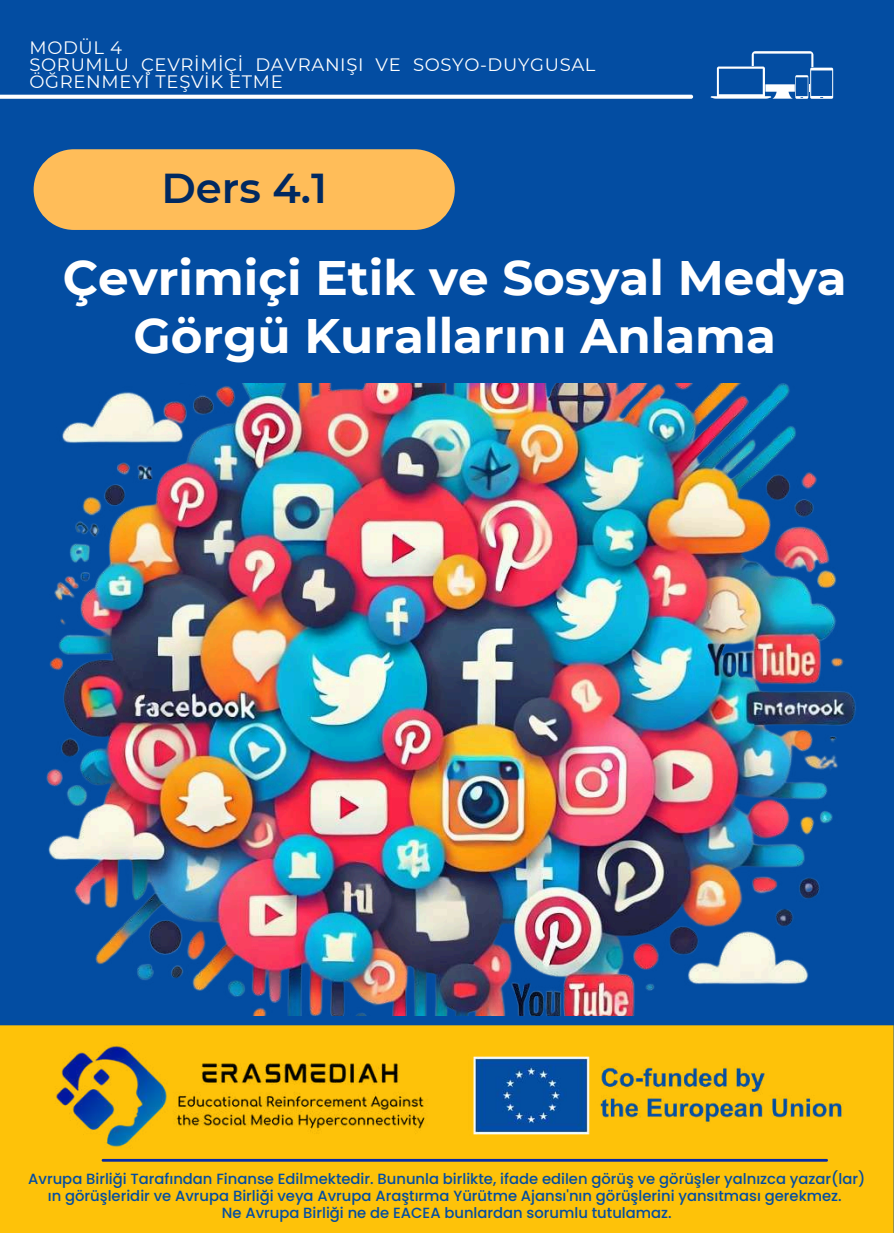
<style>
.page{position:relative;width:894px;height:1233px;background:#fff}
.page>*{position:absolute;margin:0;border:0;box-sizing:border-box;transform-origin:0 0}
.t1{font:700 48.3px/57.3px "Montserrat";color:#fff;text-align:center}
.t2{font:600 41.7px "Montserrat";color:#002961}
.t3{font:18px/16.8px "Montserrat";letter-spacing:.035em;color:#fff}
.t4{font:500 14.7px/16.8px "Poppins";color:#034da2;text-align:center}
</style>
<div class="page">
<div style="left:0;top:0;width:893px;height:1233px;background:#034da2"></div>
<svg style="left:0;top:95px;width:693px;height:4px"></svg>
<svg style="left:710px;top:51px;width:122px;height:47px"></svg>
<div style="left:34px;top:149px;width:420px;height:81px;background:#ffbd59;border-radius:40px"></div>
<div style="left:0;top:1025px;width:893px;height:208px;background:#fec209"></div>
<img style="left:288px;top:1054px;width:573px;height:83px">
<hr style="left:102px;top:1159px;width:725px;height:2px;background:#082ca5">
<img style="left:0;top:1028px;width:288px;height:127px">
<img style="left:46px;top:383px;width:810px;height:633px">
<p class="t3" style="left:29px;top:39px;width:567px">MODÜL 4<br>SORUMLU ÇEVRİMİÇİ DAVRANIŞI VE SOSYO-DUYGUSAL<br>ÖĞRENMEYİ TEŞVİK ETME</p>
<h2 class="t2" style="left:161px;top:163px;width:167px">Ders 4.1</h2>
<h1 class="t1" style="left:63px;top:249px;width:785px">Çevrimiçi Etik ve Sosyal Medya<br>Görgü Kurallarını Anlama</h1>
<p class="t4" style="left:28px;top:1171px;width:838px">Avrupa Birliği Tarafından Finanse Edilmektedir. Bununla birlikte, ifade edilen görüş ve görüşler yalnızca yazar(lar) ın görüşleridir ve Avrupa Birliği veya Avrupa Araştırma Yürütme Ajansı'nın görüşlerini yansıtması gerekmez.<br>Ne Avrupa Birliği ne de EACEA bunlardan sorumlu tutulamaz.</p>
</div>
